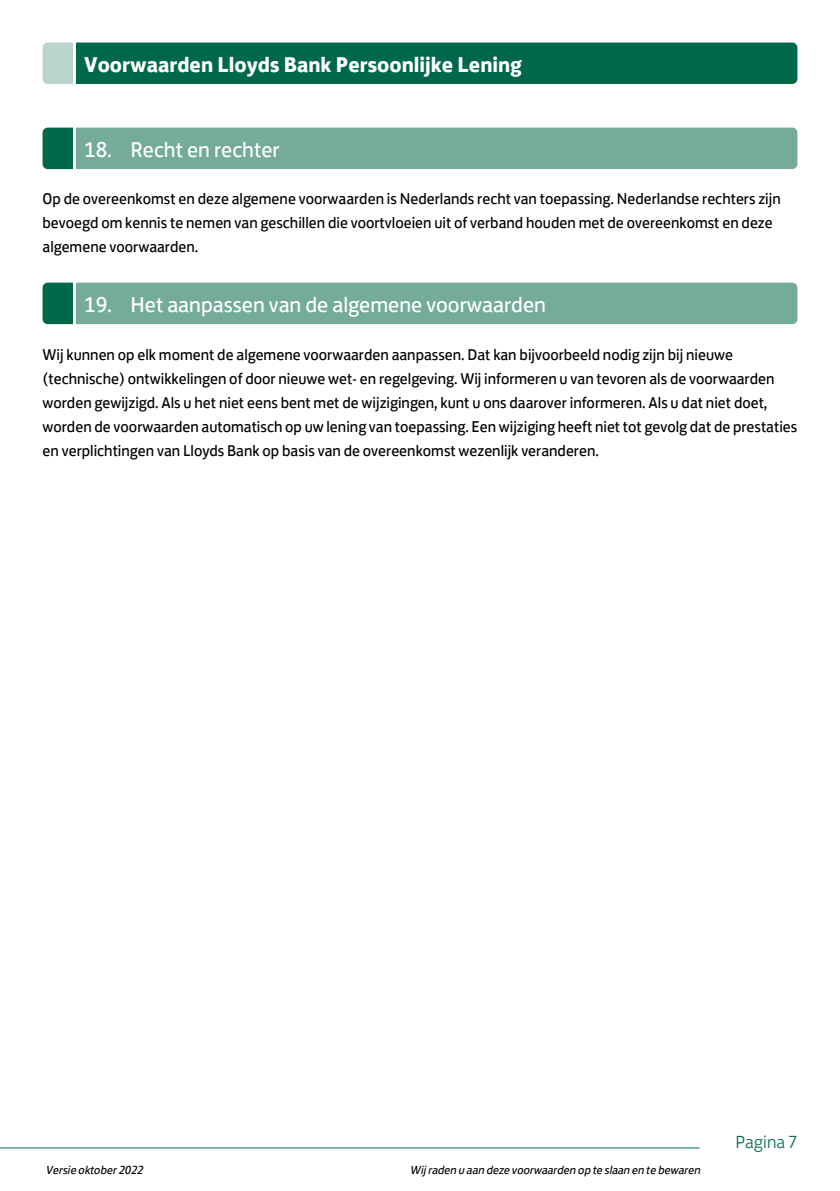
<style>
.page{position:relative;width:840px;height:1191px;background:#fff}
.page>*{position:absolute;margin:0;border:0;box-sizing:border-box;transform-origin:0 0}
.t1{font:22px "Lloyds Bank Jack";color:#fff}
.t2{font:700 22px "Lloyds Bank Jack";color:#fff}
.t3{font:300 18px "Lloyds Bank Jack";color:#00684a}
.t4{font:16px/24px "Lloyds Bank Jack";color:#000}
.t5{font:italic 12px "Lloyds Bank Jack";letter-spacing:-.01em;color:#000}
</style>
<div class="page">
<hr style="left:0;top:1147px;width:699px;height:1px;background:#00684a">
<div style="left:43px;top:43px;width:754px;height:41px;background:#00684a"></div>
<hr style="left:74px;top:43px;width:2px;height:41px;background:#fff">
<div style="left:43px;top:128px;width:754px;height:41px;background:#74ab9a"></div>
<hr style="left:74px;top:128px;width:2px;height:41px;background:#fff">
<div style="left:43px;top:283px;width:754px;height:41px;background:#74ab9a"></div>
<hr style="left:74px;top:283px;width:2px;height:41px;background:#fff">
<h1 class="t2" style="left:84px;top:46px;width:439px">Voorwaarden Lloyds Bank Persoonlijke Lening</h1>
<h1 class="t1" style="left:84px;top:131px;width:197px">18. Recht en rechter</h1>
<p class="t4" style="left:43px;top:185px;width:739px">Op de overeenkomst en deze algemene voorwaarden is Nederlands recht van toepassing. Nederlandse rechters zijn bevoegd om kennis te nemen van geschillen die voortvloeien uit of verband houden met de overeenkomst en deze algemene voorwaarden.</p>
<h1 class="t1" style="left:84px;top:286px;width:463px">19. Het aanpassen van de algemene voorwaarden</h1>
<p class="t4" style="left:43px;top:341px;width:755px">Wij kunnen op elk moment de algemene voorwaarden aanpassen. Dat kan bijvoorbeeld nodig zijn bij nieuwe (technische) ontwikkelingen of door nieuwe wet- en regelgeving. Wij informeren u van tevoren als de voorwaarden worden gewijzigd. Als u het niet eens bent met de wijzigingen, kunt u ons daarover informeren. Als u dat niet doet, worden de voorwaarden automatisch op uw lening van toepassing. Een wijziging heeft niet tot gevolg dat de prestaties en verplichtingen van Lloyds Bank op basis van de overeenkomst wezenlijk veranderen.</p>
<p class="t5" style="left:47px;top:1160px;width:99px">Versie oktober 2022</p>
<p class="t5" style="left:411px;top:1160px;width:291px">Wij raden u aan deze voorwaarden op te slaan en te bewaren</p>
<p class="t3" style="left:735px;top:1127px;width:63px">Pagina 7</p>
</div>
